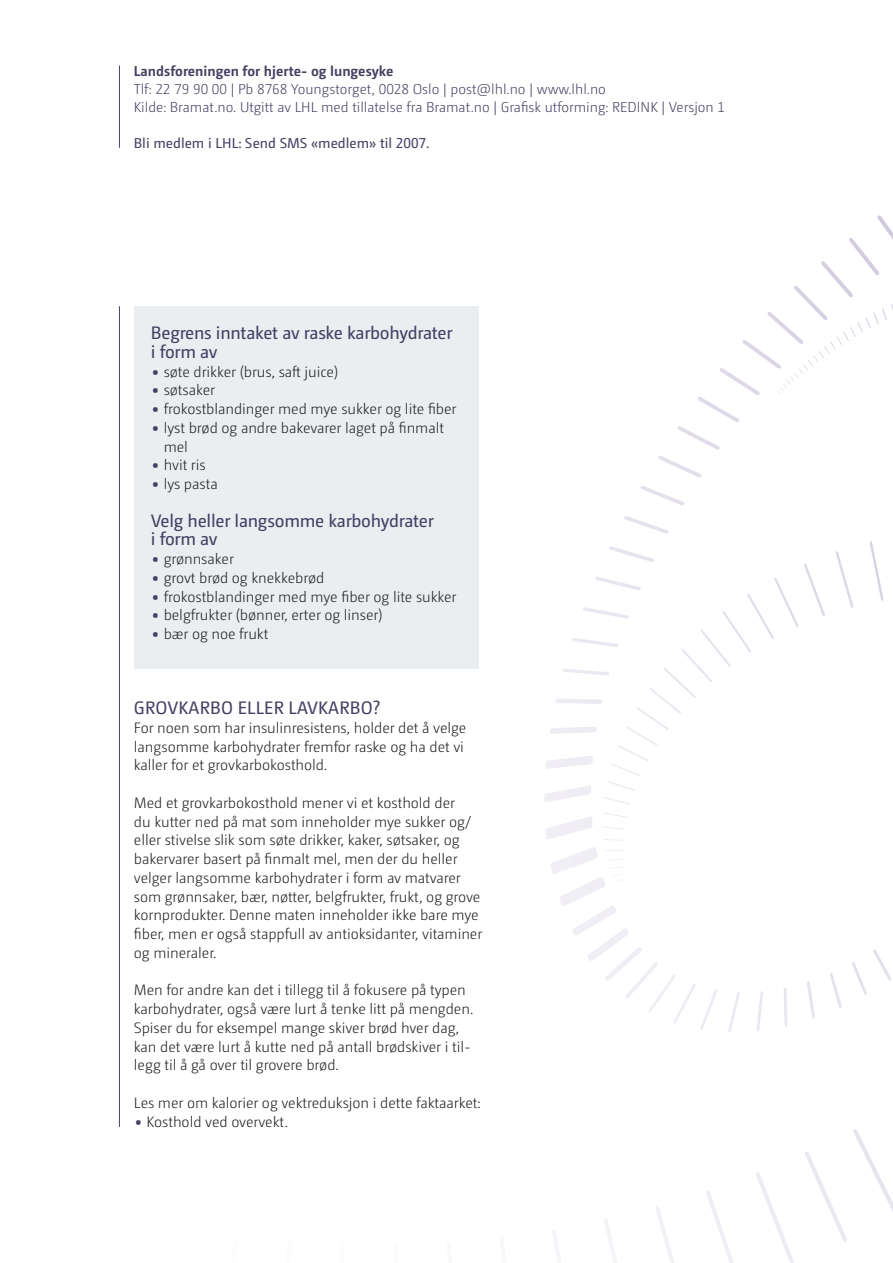
<style>
.page{position:relative;width:893px;height:1263px;background:#fff}
.page>*{position:absolute;margin:0;border:0;box-sizing:border-box;transform-origin:0 0}
.Mellomtit_t_nettfarg{font:18px/18.8px "Camingo Dos Pro";letter-spacing:-.015em;color:#454164}
.Mellomtit_T_2627{font:18px "Camingo Dos Pro";letter-spacing:.01em;color:#454164}
.Tekst{font:300 15px/18.8px "Camingo Dos Pro";letter-spacing:-.005em;color:#231f20}
.t1{font:300 14.25px/18px "Camingo Dos Pro";color:#454164}
.t2{font:14.25px "Camingo Dos Pro";color:#454164}
.t3{font:700 14.25px "Camingo Dos Pro";color:#454164}
.s1{font-weight:700;font-size:21px;color:#454164}
</style>
<div class="page">
<svg style="left:873px;top:949px;width:18px;height:32px"></svg>
<svg style="left:852px;top:962px;width:15px;height:33px"></svg>
<svg style="left:830px;top:973px;width:12px;height:35px"></svg>
<svg style="left:807px;top:981px;width:8px;height:38px"></svg>
<svg style="left:784px;top:987px;width:3px;height:40px"></svg>
<svg style="left:757px;top:991px;width:6px;height:40px"></svg>
<svg style="left:728px;top:992px;width:12px;height:41px"></svg>
<svg style="left:546px;top:817px;width:47px;height:22px"></svg>
<svg style="left:609px;top:546px;width:45px;height:16px"></svg>
<svg style="left:624px;top:516px;width:45px;height:18px"></svg>
<svg style="left:640px;top:486px;width:45px;height:19px"></svg>
<svg style="left:658px;top:456px;width:44px;height:21px"></svg>
<svg style="left:677px;top:215px;width:216px;height:235px"></svg>
<svg style="left:551px;top:847px;width:166px;height:183px"></svg>
<svg style="left:603px;top:839px;width:21px;height:2px"></svg>
<svg style="left:604px;top:827px;width:21px;height:3px"></svg>
<svg style="left:603px;top:813px;width:24px;height:5px"></svg>
<svg style="left:544px;top:577px;width:254px;height:228px"></svg>
<svg style="left:804px;top:563px;width:21px;height:54px"></svg>
<svg style="left:836px;top:551px;width:17px;height:57px"></svg>
<svg style="left:870px;top:541px;width:14px;height:60px"></svg>
<svg style="left:853px;top:1129px;width:40px;height:82px"></svg>
<svg style="left:805px;top:1152px;width:42px;height:90px"></svg>
<svg style="left:756px;top:1172px;width:38px;height:91px"></svg>
<svg style="left:706px;top:1190px;width:28px;height:73px"></svg>
<svg style="left:655px;top:1206px;width:19px;height:57px"></svg>
<svg style="left:604px;top:1219px;width:13px;height:44px"></svg>
<hr style="left:119px;top:66px;width:1px;height:82px;background:#454164">
<hr style="left:119px;top:306px;width:1px;height:821px;background:#454164">
<div style="left:134px;top:306px;width:344px;height:363px;background:#eaeef1"></div>
<p class="t3" style="left:134px;top:63px;width:261px">Landsforeningen for hjerte- og lungesyke</p>
<p class="t1" style="left:134px;top:80px;width:593px">Tlf: 22 79 90 00 | Pb 8768 Youngstorget, 0028 Oslo | post@lhl.no | www.lhl.no<br>Kilde: Bramat.no. Utgitt av LHL med tillatelse fra Bramat.no | Grafisk utforming: REDINK | Versjon 1</p>
<p class="t2" style="left:134px;top:135px;width:297px">Bli medlem i LHL: Send SMS «medlem» til 2007.</p>
<p class="Mellomtit_t_nettfarg" style="left:151px;top:323px;width:303px">Begrens inntaket av raske karbohydrater i form av</p>
<p class="Tekst" style="left:151px;top:362px;width:189px"><span class="s1">•</span> søte drikker (brus, saft juice)</p>
<p class="Tekst" style="left:151px;top:381px;width:66px"><span class="s1">•</span> søtsaker</p>
<p class="Tekst" style="left:151px;top:399px;width:307px"><span class="s1">•</span> frokostblandinger med mye sukker og lite fiber</p>
<p class="Tekst" style="left:164px;top:418px;width:282px;text-indent:-13px"><span class="s1">•</span> lyst brød og andre bakevarer laget på finmalt mel</p>
<p class="Tekst" style="left:151px;top:456px;width:56px"><span class="s1">•</span> hvit ris</p>
<p class="Tekst" style="left:151px;top:474px;width:68px"><span class="s1">•</span> lys pasta</p>
<p class="Mellomtit_t_nettfarg" style="left:151px;top:511px;width:285px">Velg heller langsomme karbohydrater i form av</p>
<p class="Tekst" style="left:151px;top:549px;width:84px"><span class="s1">•</span> grønnsaker</p>
<p class="Tekst" style="left:151px;top:568px;width:175px"><span class="s1">•</span> grovt brød og knekkebrød</p>
<p class="Tekst" style="left:151px;top:587px;width:307px"><span class="s1">•</span> frokostblandinger med mye fiber og lite sukker</p>
<p class="Tekst" style="left:151px;top:606px;width:233px"><span class="s1">•</span> belgfrukter (bønner, erter og linser)</p>
<p class="Tekst" style="left:151px;top:624px;width:119px"><span class="s1">•</span> bær og noe frukt</p>
<p class="Mellomtit_T_2627" style="left:134px;top:697px;width:248px">GROVKARBO ELLER LAVKARBO?</p>
<p class="Tekst" style="left:134px;top:718px;width:334px">For noen som har insulinresistens, holder det å velge langsomme karbohydrater fremfor raske og ha det vi kaller for et grovkarbokosthold.</p>
<p class="Tekst" style="left:134px;top:793px;width:350px">Med et grovkarbokosthold mener vi et kosthold der<br>du kutter ned på mat som inneholder mye sukker og/ eller stivelse slik som søte drikker, kaker, søtsaker, og bakervarer basert på finmalt mel, men der du heller velger langsomme karbohydrater i form av matvarer som grønnsaker, bær, nøtter, belgfrukter, frukt, og grove kornprodukter. Denne maten inneholder ikke bare mye fiber, men er også stappfull av antioksidanter, vitaminer og mineraler.</p>
<p class="Tekst" style="left:134px;top:981px;width:341px">Men for andre kan det i tillegg til å fokusere på typen karbohydrater, også være lurt å tenke litt på mengden.<br>Spiser du for eksempel mange skiver brød hver dag, kan det være lurt å kutte ned på antall brødskiver i til&shy;legg til å gå over til grovere brød.</p>
<p class="Tekst" style="left:134px;top:1093px;width:348px">Les mer om kalorier og vektreduksjon i dette faktaarket:</p>
<p class="Tekst" style="left:134px;top:1112px;width:156px"><span class="s1">•</span> Kosthold ved overvekt.</p>
</div>
